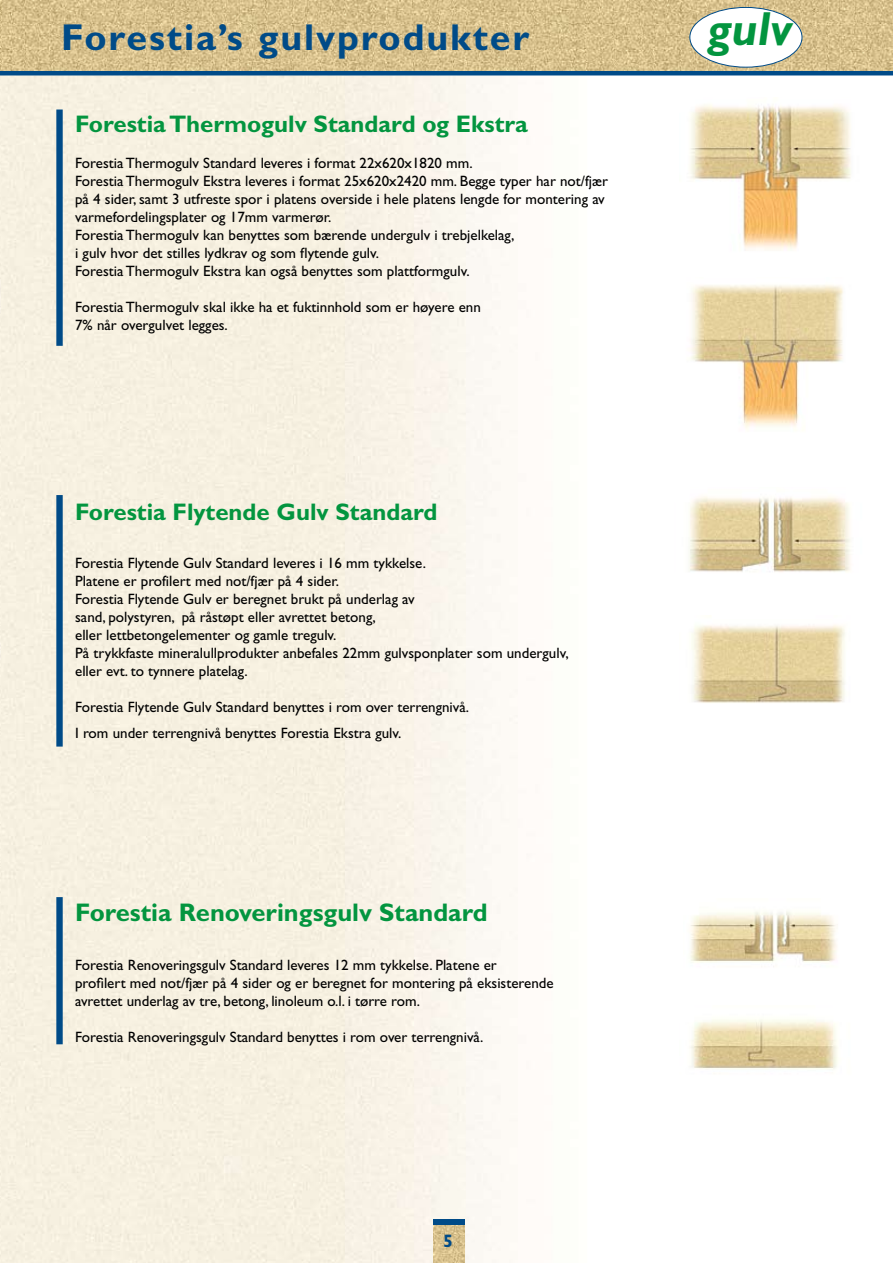
<style>
.page{position:relative;width:893px;height:1263px;background:#fff}
.page>*{position:absolute;margin:0;border:0;box-sizing:border-box;transform-origin:0 0}
.t1{font:italic 700 48px "Gill Sans Std";color:#03953f}
.t2{font:700 37.5px "Gill Sans Std";letter-spacing:.05em;color:#004b88}
.t3{font:700 25.5px "Gill Sans Std";color:#03953f}
.t4{font:700 24px "Gill Sans Std";color:#03953f}
.t5{font:700 18px "Gill Sans Std";color:#004b88}
.t6{font:15px/18px "Gill Sans Std";color:#000}
</style>
<div class="page">
<div style="left:2px;top:0;width:891px;height:1263px;background:linear-gradient(to right,#f4edd9,#fff)"></div>
<img style="left:2px;top:0;width:891px;height:71px">
<img style="left:0;top:0;width:2px;height:71px">
<hr style="left:0;top:71px;width:893px;height:4px;background:#004b88">
<div style="left:690px;top:7px;width:112px;height:60px;background:#fff;border-radius:50%"></div>
<div style="left:689px;top:7px;width:113px;height:61px;border:1px solid #004b88;border-radius:50%"></div>
<img style="left:433px;top:1225px;width:32px;height:38px">
<div style="left:433px;top:1219px;width:32px;height:6px;background:#004b88"></div>
<img style="left:653px;top:278px;width:208px;height:156px">
<img style="left:680px;top:97px;width:206px;height:177px">
<img style="left:674px;top:488px;width:213px;height:113px">
<img style="left:679px;top:616px;width:189px;height:151px">
<img style="left:684px;top:899px;width:189px;height:102px">
<img style="left:679px;top:1005px;width:202px;height:102px">
<div style="left:56px;top:495px;width:7px;height:251px;background:#004b88"></div>
<div style="left:56px;top:897px;width:7px;height:147px;background:#004b88"></div>
<div style="left:56px;top:110px;width:7px;height:236px;background:#004b88"></div>
<h2 class="t2" style="left:61px;top:15px;width:470px">Forestia’s gulvprodukter</h2>
<h1 class="t1" style="left:708px;top:1px;width:86px">gulv</h1>
<h3 class="t4" style="left:75px;top:110px;width:454px">Forestia Thermogulv Standard og Ekstra</h3>
<p class="t6" style="left:75px;top:154px;width:534px">Forestia Thermogulv Standard leveres i format 22x620x1820 mm.<br>Forestia Thermogulv Ekstra leveres i format 25x620x2420 mm. Begge typer har not/fjær på 4 sider, samt 3 utfreste spor i platens overside i hele platens lengde for montering av varmefordelingsplater og 17mm varmerør.<br>Forestia Thermogulv kan benyttes som bærende undergulv i trebjelkelag,<br>i gulv hvor det stilles lydkrav og som flytende gulv.<br>Forestia Thermogulv Ekstra kan også benyttes som plattformgulv.</p>
<p class="t6" style="left:75px;top:298px;width:407px">Forestia Thermogulv skal ikke ha et fuktinnhold som er høyere enn<br>7% når overgulvet legges.</p>
<h3 class="t4" style="left:75px;top:497px;width:364px">Forestia Flytende Gulv Standard</h3>
<p class="t6" style="left:75px;top:554px;width:495px">Forestia Flytende Gulv Standard leveres i 16 mm tykkelse.<br>Platene er profilert med not/fjær på 4 sider.<br>Forestia Flytende Gulv er beregnet brukt på underlag av<br>sand, polystyren, på råstøpt eller avrettet betong,<br>eller lettbetongelementer og gamle tregulv.<br>På trykkfaste mineralullprodukter anbefales 22mm gulvsponplater som undergulv, eller evt. to tynnere platelag.</p>
<p class="t6" style="left:75px;top:695px;width:396px;line-height:25.2px">Forestia Flytende Gulv Standard benyttes i rom over terrengnivå.<br>I rom under terrengnivå benyttes Forestia Ekstra gulv.</p>
<h3 class="t3" style="left:75px;top:897px;width:414px">Forestia Renoveringsgulv Standard</h3>
<p class="t6" style="left:75px;top:956px;width:480px">Forestia Renoveringsgulv Standard leveres 12 mm tykkelse. Platene er<br>profilert med not/fjær på 4 sider og er beregnet for montering på eksisterende avrettet underlag av tre, betong, linoleum o.l. i tørre rom.</p>
<p class="t6" style="left:75px;top:1028px;width:410px">Forestia Renoveringsgulv Standard benyttes i rom over terrengnivå.</p>
<p class="t5" style="left:443px;top:1230px;width:11px">5</p>
</div>
